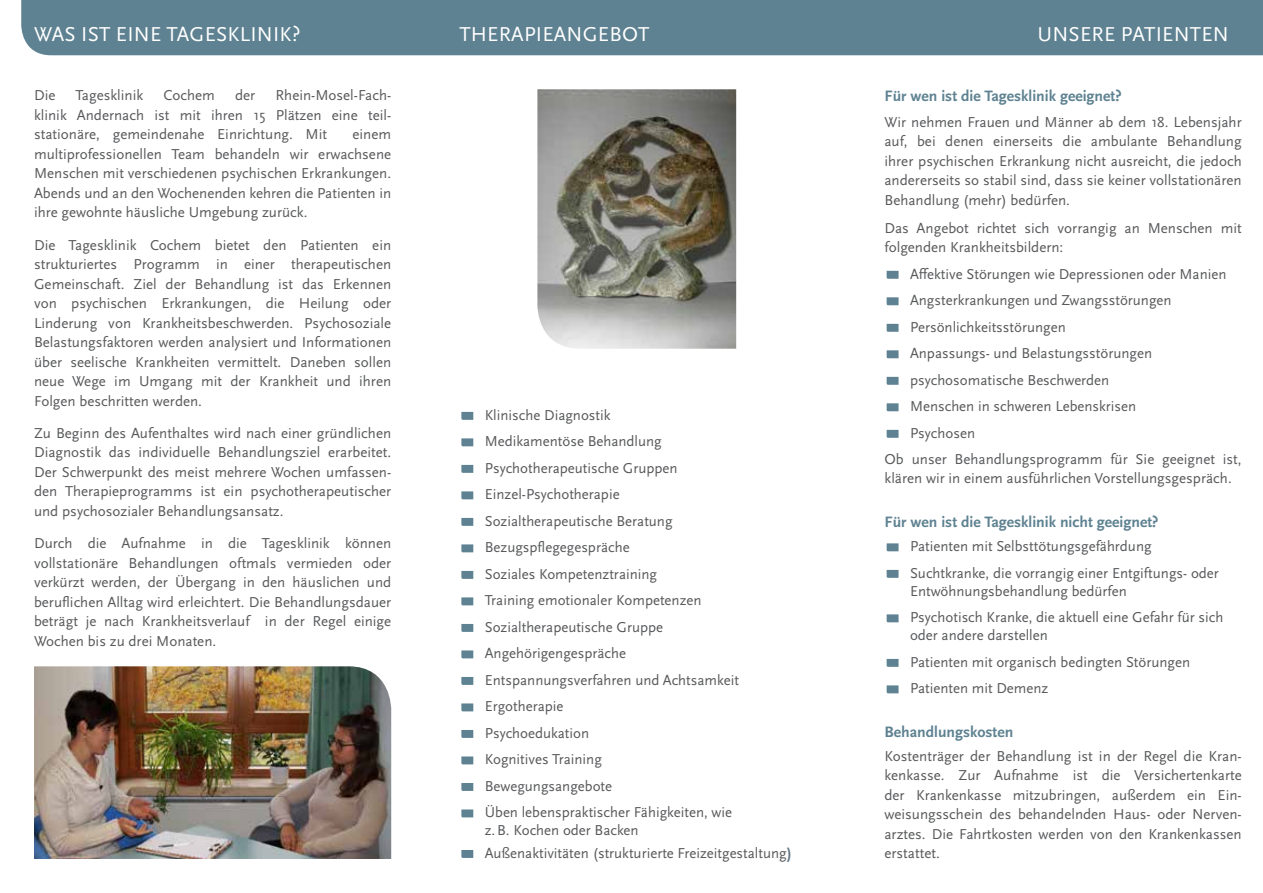
<style>
.page{position:relative;width:1263px;height:893px;background:#fff}
.page>*{position:absolute;margin:0;border:0;box-sizing:border-box;transform-origin:0 0}
.t1{font:21px "Scala Sans OT";letter-spacing:.01em;color:#fff}
.t2{font:700 15.75px "Scala Sans OT";color:#5e8291}
.t3{font:15px/19.5px "Scala Sans OT";color:#58595b;text-align:justify}
.s1{font-weight:700;font-size:15.75px;color:#647786}
</style>
<div class="page">
<svg style="left:461px;top:412px;width:12px;height:8px"></svg>
<svg style="left:461px;top:438px;width:12px;height:8px"></svg>
<svg style="left:461px;top:465px;width:12px;height:8px"></svg>
<svg style="left:461px;top:491px;width:12px;height:8px"></svg>
<svg style="left:461px;top:518px;width:12px;height:8px"></svg>
<svg style="left:461px;top:544px;width:12px;height:8px"></svg>
<svg style="left:461px;top:571px;width:12px;height:8px"></svg>
<svg style="left:461px;top:597px;width:12px;height:8px"></svg>
<svg style="left:461px;top:624px;width:12px;height:8px"></svg>
<svg style="left:461px;top:650px;width:12px;height:8px"></svg>
<svg style="left:461px;top:677px;width:12px;height:8px"></svg>
<svg style="left:461px;top:703px;width:12px;height:8px"></svg>
<svg style="left:461px;top:730px;width:12px;height:8px"></svg>
<svg style="left:461px;top:756px;width:12px;height:8px"></svg>
<svg style="left:461px;top:783px;width:12px;height:8px"></svg>
<svg style="left:461px;top:809px;width:12px;height:8px"></svg>
<svg style="left:461px;top:850px;width:12px;height:8px"></svg>
<svg style="left:887px;top:271px;width:11px;height:8px"></svg>
<svg style="left:887px;top:297px;width:11px;height:8px"></svg>
<svg style="left:887px;top:324px;width:11px;height:8px"></svg>
<svg style="left:887px;top:350px;width:11px;height:8px"></svg>
<svg style="left:887px;top:377px;width:11px;height:8px"></svg>
<svg style="left:887px;top:403px;width:11px;height:8px"></svg>
<svg style="left:887px;top:430px;width:11px;height:8px"></svg>
<svg style="left:887px;top:543px;width:11px;height:8px"></svg>
<svg style="left:887px;top:570px;width:11px;height:8px"></svg>
<svg style="left:887px;top:614px;width:11px;height:8px"></svg>
<svg style="left:887px;top:659px;width:11px;height:8px"></svg>
<svg style="left:887px;top:685px;width:11px;height:8px"></svg>
<div style="left:21px;top:0;width:1242px;height:55px;background:#5e8291"></div>
<img style="left:34px;top:666px;width:357px;height:193px">
<img style="left:537px;top:89px;width:199px;height:260px">
<h1 class="t1" style="left:34px;top:23px;width:268px">WAS IST EINE TAGESKLINIK?</h1>
<h1 class="t1" style="left:459px;top:23px;width:191px">THERAPIEANGEBOT</h1>
<h1 class="t1" style="left:1037px;top:23px;width:193px">UNSERE PATIENTEN</h1>
<p class="t3" style="left:34px;top:86px;width:357px;text-indent:241px">Rhein-Mosel-Fach&shy;klinik Andernach ist mit ihren 15 Plätzen eine teil&shy;stationäre, gemeindenahe Einrichtung. Mit</p>
<p class="t3" style="left:34px;top:86px;width:23px">Die</p>
<p class="t3" style="left:75px;top:86px;width:69px">Tagesklinik</p>
<p class="t3" style="left:164px;top:86px;width:53px">Cochem</p>
<p class="t3" style="left:235px;top:86px;width:22px">der</p>
<p class="t3" style="left:34px;top:125px;width:359px;text-indent:319px">einem multiprofessionellen Team behandeln wir erwachsene Menschen mit verschiedenen psychischen Erkrankungen.<br>Abends und an den Wochenenden kehren die Patienten in ihre gewohnte häusliche Umgebung zurück.</p>
<p class="t3" style="left:34px;top:235px;width:359px">Die Tagesklinik Cochem bietet den Patienten ein strukturiertes Programm in einer therapeutischen Gemeinschaft. Ziel der Behandlung ist das Erkennen von psychischen Erkrankungen, die Heilung oder Linderung von Krankheitsbeschwerden. Psychosoziale Belastungsfaktoren werden analysiert und Informationen über seelische Krankheiten vermittelt. Daneben sollen neue Wege im Umgang mit der Krankheit und ihren Folgen beschritten werden.</p>
<p class="t3" style="left:34px;top:424px;width:359px">Zu Beginn des Aufenthaltes wird nach einer gründlichen Diagnostik das individuelle Behandlungsziel erarbeitet.<br>Der Schwerpunkt des meist mehrere Wochen umfassen&shy;den Therapieprogramms ist ein psychotherapeutischer und psychosozialer Behandlungsansatz.</p>
<p class="t3" style="left:34px;top:534px;width:359px">Durch die Aufnahme in die Tagesklinik können vollstationäre Behandlungen oftmals vermieden oder verkürzt werden, der Übergang in den häuslichen und beruflichen Alltag wird erleichtert. Die Behandlungsdauer beträgt je nach Krankheitsverlauf in der Regel einige Wochen bis zu drei Monaten.</p>
<p class="t3" style="left:485px;top:402px;width:256px;line-height:26.5px;text-align:left">Klinische Diagnostik<br>Medikamentöse Behandlung<br>Psychotherapeutische Gruppen<br>Einzel-Psychotherapie<br>Sozialtherapeutische Beratung<br>Bezugspflegegespräche<br>Soziales Kompetenztraining<br>Training emotionaler Kompetenzen<br>Sozialtherapeutische Gruppe<br>Angehörigengespräche<br>Entspannungsverfahren und Achtsamkeit<br>Ergotherapie<br>Psychoedukation<br>Kognitives Training<br>Bewegungsangebote<br>Üben lebenspraktischer Fähigkeiten, wie</p>
<p class="t3" style="left:485px;top:820px;width:308px;line-height:22.5px">z.B. Kochen oder Backen<br>Außenaktivitäten (strukturierte Freizeitgestaltung<span class="s1">)</span></p>
<p class="t2" style="left:884px;top:87px;width:239px">Für wen ist die Tagesklinik geeignet?</p>
<p class="t3" style="left:884px;top:112px;width:359px">Wir nehmen Frauen und Männer ab dem 18. Lebensjahr auf, bei denen einerseits die ambulante Behandlung ihrer psychischen Erkrankung nicht ausreicht, die jedoch andererseits so stabil sind, dass sie keiner vollstationären Behandlung (mehr) bedürfen.</p>
<p class="t3" style="left:884px;top:218px;width:359px">Das Angebot richtet sich vorrangig an Menschen mit folgenden Krankheitsbildern:</p>
<p class="t3" style="left:910px;top:264px;width:318px">Affektive Störungen wie Depressionen oder Manien</p>
<p class="t3" style="left:910px;top:291px;width:263px">Angsterkrankungen und Zwangsstörungen</p>
<p class="t3" style="left:910px;top:317px;width:157px">Persönlichkeitsstörungen</p>
<p class="t3" style="left:910px;top:344px;width:244px">Anpassungs- und Belastungsstörungen</p>
<p class="t3" style="left:910px;top:370px;width:201px">psychosomatische Beschwerden</p>
<p class="t3" style="left:910px;top:397px;width:228px">Menschen in schweren Lebenskrisen</p>
<p class="t3" style="left:910px;top:423px;width:67px">Psychosen</p>
<p class="t3" style="left:884px;top:449px;width:359px">Ob unser Behandlungsprogramm für Sie geeignet ist,</p>
<p class="t3" style="left:884px;top:469px;width:349px">klären wir in einem ausführlichen Vorstellungsgespräch.</p>
<p class="t2" style="left:884px;top:513px;width:276px">Für wen ist die Tagesklinik nicht geeignet?</p>
<p class="t3" style="left:910px;top:533px;width:310px;line-height:26.5px">Patienten mit Selbsttötungsgefährdung<br>Suchtkranke, die vorrangig einer Entgiftungs- oder</p>
<p class="t3" style="left:910px;top:578px;width:315px;line-height:26.5px">Entwöhnungsbehandlung bedürfen<br>Psychotisch Kranke, die aktuell eine Gefahr für sich</p>
<p class="t3" style="left:910px;top:622px;width:282px;line-height:26.5px;text-align:left">oder andere darstellen<br>Patienten mit organisch bedingten Störungen<br>Patienten mit Demenz</p>
<p class="t2" style="left:884px;top:723px;width:130px">Behandlungskosten</p>
<p class="t3" style="left:884px;top:747px;width:359px">Kostenträger der Behandlung ist in der Regel die Kran&shy;kenkasse. Zur Aufnahme ist die Versichertenkarte der Krankenkasse mitzubringen, außerdem ein Ein&shy;weisungsschein des behandelnden Haus- oder Nerven&shy;arztes. Die Fahrtkosten werden von den Krankenkassen erstattet.</p>
</div>
